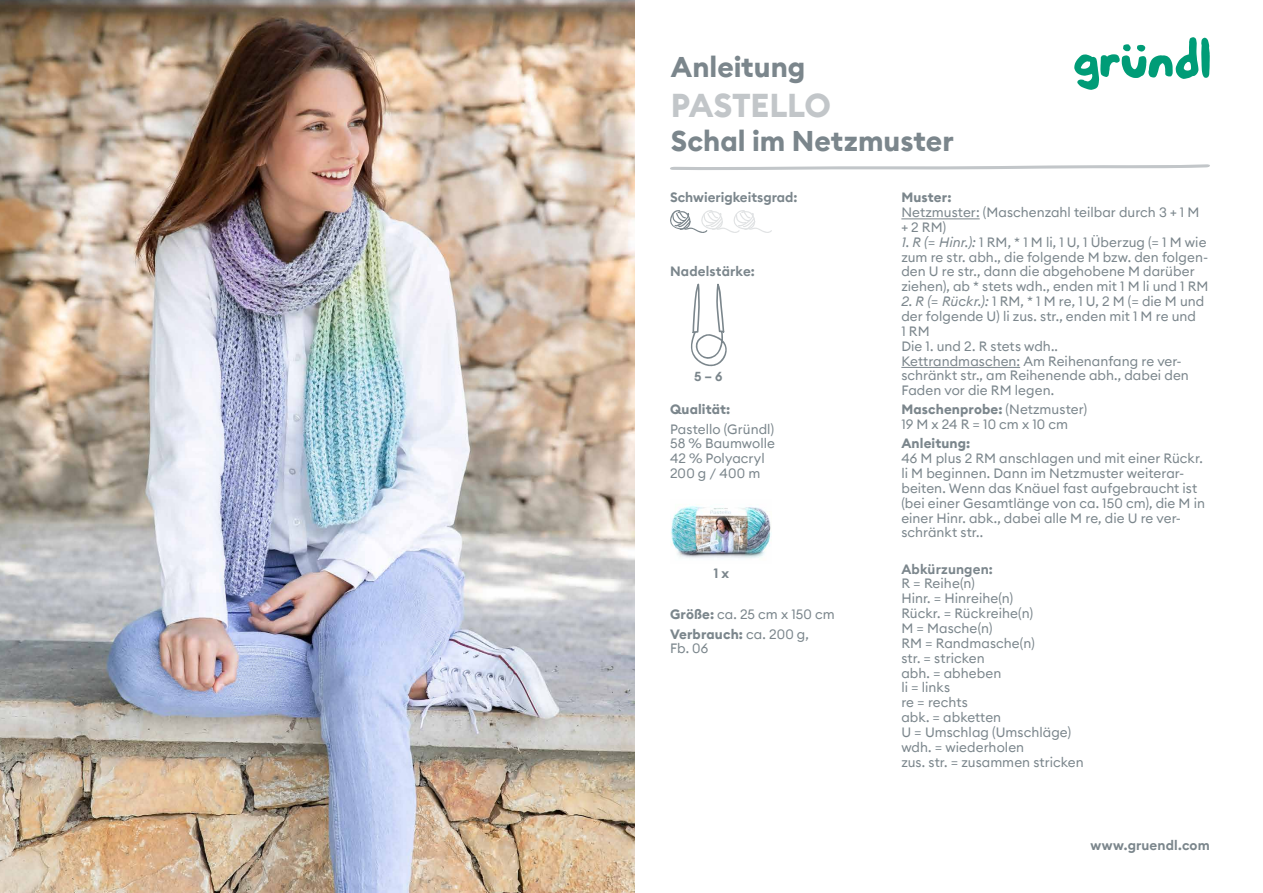
<style>
.page{position:relative;width:1263px;height:893px;background:#fff}
.page>*{position:absolute;margin:0;border:0;box-sizing:border-box;transform-origin:0 0}
.t1{font:700 33px "Euclid Circular B";letter-spacing:-.015em;color:#c2c6c9}
.t2{font:700 28.5px "Euclid Circular B";color:#7b868c}
.t3{font:13.5px/14.9px "Euclid Circular B";letter-spacing:.005em;color:#7b868c}
.t4{font:600 13.5px "Euclid Circular B";letter-spacing:.01em;color:#7b868c}
.t5{font:700 13.5px "Euclid Circular B";letter-spacing:.01em;color:#7b868c}
.t6{font:600 13.05px "Euclid Circular B";color:#7b868c}
.s1{font-weight:700}
.s2{font-style:italic}
</style>
<div class="page">
<svg style="left:1074px;top:37px;width:136px;height:53px"></svg>
<hr style="left:901px;top:218px;width:79px;height:1px;background:#7b868c">
<hr style="left:901px;top:367px;width:119px;height:1px;background:#7b868c">
<svg style="left:670px;top:210px;width:102px;height:23px"></svg>
<img style="left:0;top:0;width:635px;height:893px">
<svg style="left:670px;top:164px;width:540px;height:6px"></svg>
<svg style="left:691px;top:283px;width:36px;height:84px"></svg>
<img style="left:670px;top:506px;width:102px;height:52px">
<h2 class="t2" style="left:671px;top:48px;width:136px">Anleitung</h2>
<h1 class="t1" style="left:671px;top:84px;width:162px">PASTELLO</h1>
<h2 class="t2" style="left:671px;top:122px;width:284px">Schal im Netzmuster</h2>
<p class="t4" style="left:670px;top:189px;width:129px">Schwierigkeitsgrad:</p>
<p class="t4" style="left:670px;top:262px;width:86px">Nadelstärke:</p>
<p class="t6" style="left:694px;top:368px;width:30px">5 – 6</p>
<p class="t5" style="left:670px;top:401px;width:62px">Qualität:</p>
<p class="t3" style="left:670px;top:421px;width:107px">Pastello (Gründl)<br>58 % Baumwolle<br>42 % Polyacryl<br>200 g / 400 m</p>
<p class="t4" style="left:713px;top:564px;width:17px">1 x</p>
<p class="t3" style="left:670px;top:605px;width:166px;line-height:19px"><span class="s1">Größe:</span> ca. 25 cm x 150 cm<br><span class="s1">Verbrauch:</span> ca. 200 g,</p>
<p class="t3" style="left:670px;top:641px;width:40px">Fb. 06</p>
<p class="t5" style="left:901px;top:189px;width:52px">Muster:</p>
<p class="t3" style="left:901px;top:205px;width:299px">Netzmuster: (Maschenzahl teilbar durch 3 + 1 M + 2 RM)</p>
<p class="t3" style="left:901px;top:234px;width:309px"><span class="s2">1. R (= Hinr.):</span> 1 RM, * 1 M li, 1 U, 1 Überzug (= 1 M wie zum re str. abh., die folgende M bzw. den folgen&shy;den U re str., dann die abgehobene M darüber ziehen), ab * stets wdh., enden mit 1 M li und 1 RM</p>
<p class="t3" style="left:901px;top:294px;width:304px"><span class="s2">2. R (= Rückr.):</span> 1 RM, * 1 M re, 1 U, 2 M (= die M und der folgende U) li zus. str., enden mit 1 M re und<br>1 RM<br>Die 1. und 2. R stets wdh..<br>Kettrandmaschen: Am Reihenanfang re ver&shy;schränkt str., am Reihenende abh., dabei den<br>Faden vor die RM legen.</p>
<p class="t3" style="left:901px;top:402px;width:187px"><span class="s1">Maschenprobe:</span> (Netzmuster)<br>19 M x 24 R = 10 cm x 10 cm</p>
<p class="t5" style="left:901px;top:435px;width:71px">Anleitung:</p>
<p class="t3" style="left:901px;top:451px;width:305px">46 M plus 2 RM anschlagen und mit einer Rückr. li M beginnen. Dann im Netzmuster weiterar&shy;beiten. Wenn das Knäuel fast aufgebraucht ist (bei einer Gesamtlänge von ca. 150 cm), die M in einer Hinr. abk., dabei alle M re, die U re ver&shy;schränkt str..</p>
<p class="t4" style="left:901px;top:560px;width:93px">Abkürzungen:</p>
<p class="t3" style="left:901px;top:576px;width:184px">R = Reihe(n)<br>Hinr. = Hinreihe(n)<br>Rückr. = Rückreihe(n)<br>M = Masche(n)<br>RM = Randmasche(n)<br>str. = stricken<br>abh. = abheben<br>li = links<br>re = rechts<br>abk. = abketten<br>U = Umschlag (Umschläge) wdh. = wiederholen<br>zus. str. = zusammen stricken</p>
<p class="t4" style="left:1091px;top:836px;width:121px">www.gruendl.com</p>
</div>
